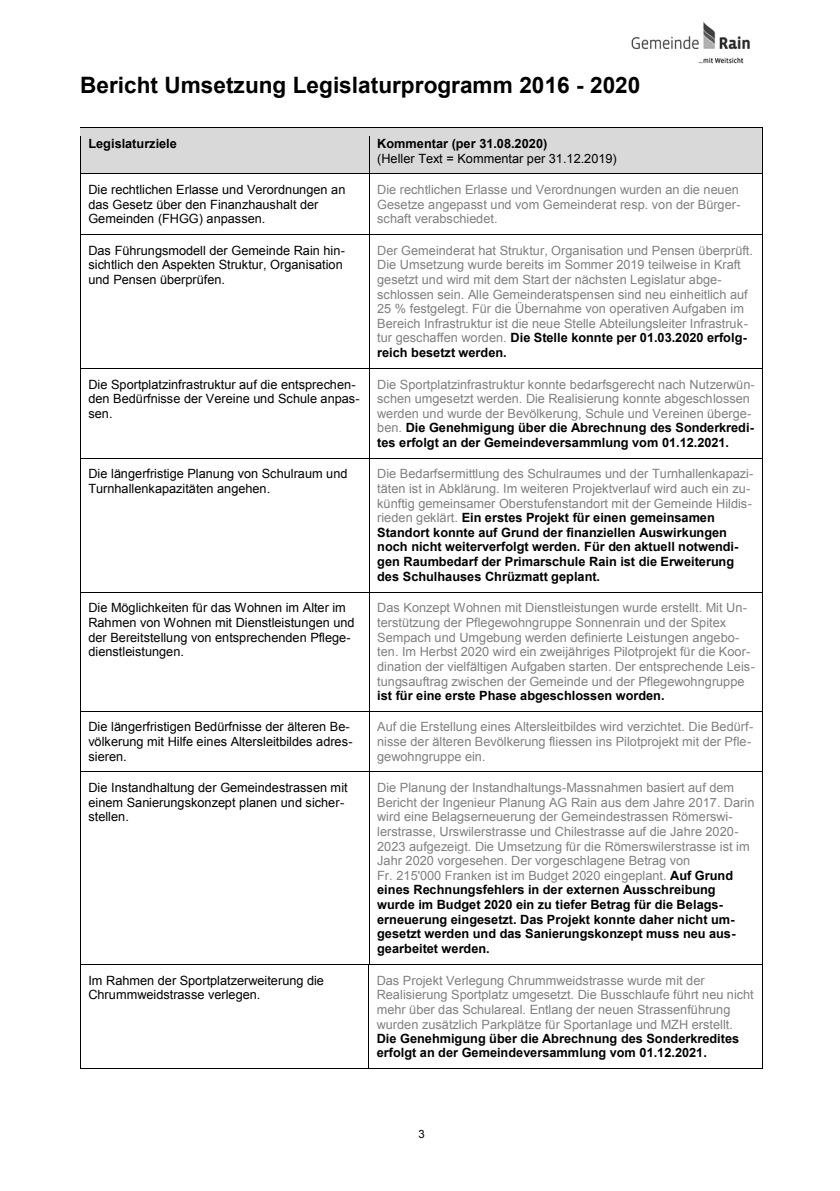
<style>
.page{position:relative;width:840px;height:1191px;background:#fff}
.page>*{position:absolute;margin:0;border:0;box-sizing:border-box;transform-origin:0 0}
.t1{font:700 22.6px "Arial";color:#000}
.t2{font:12.8px/14.6px "Arial";letter-spacing:.005em;color:#808080}
.t3{font:12.8px/14.6px "Arial";letter-spacing:.005em;color:#000}
.t4{font:700 12.8px/14.6px "Arial";color:#000}
.t5{font:11.4px "Arial";color:#000}
.s1{font-weight:700;color:#000}
.s2{font-weight:400;color:#808080}
</style>
<div class="page">
<img style="left:631px;top:22px;width:119px;height:42px">
<div style="left:81px;top:128px;width:288px;height:45px;background:#d9d9d9"></div>
<div style="left:369px;top:128px;width:393px;height:45px;background:#d9d9d9"></div>
<hr style="left:81px;top:127px;width:288px;height:1px;background:#000">
<hr style="left:369px;top:127px;width:392px;height:1px;background:#000">
<hr style="left:80px;top:136px;width:1px;height:37px;background:#000">
<hr style="left:369px;top:136px;width:1px;height:37px;background:#000">
<hr style="left:761px;top:136px;width:1px;height:37px;background:#000">
<hr style="left:81px;top:173px;width:288px;height:1px;background:#000">
<hr style="left:369px;top:173px;width:392px;height:1px;background:#000">
<hr style="left:80px;top:182px;width:1px;height:52px;background:#000">
<hr style="left:369px;top:182px;width:1px;height:52px;background:#000">
<hr style="left:761px;top:182px;width:1px;height:52px;background:#000">
<hr style="left:81px;top:234px;width:288px;height:1px;background:#000">
<hr style="left:369px;top:234px;width:392px;height:1px;background:#000">
<hr style="left:80px;top:243px;width:1px;height:125px;background:#000">
<hr style="left:369px;top:243px;width:1px;height:125px;background:#000">
<hr style="left:761px;top:243px;width:1px;height:125px;background:#000">
<hr style="left:81px;top:368px;width:288px;height:1px;background:#000">
<hr style="left:369px;top:368px;width:392px;height:1px;background:#000">
<hr style="left:80px;top:376px;width:1px;height:82px;background:#000">
<hr style="left:369px;top:376px;width:1px;height:82px;background:#000">
<hr style="left:761px;top:376px;width:1px;height:82px;background:#000">
<hr style="left:81px;top:458px;width:288px;height:1px;background:#000">
<hr style="left:369px;top:458px;width:392px;height:1px;background:#000">
<hr style="left:80px;top:466px;width:1px;height:125px;background:#000">
<hr style="left:369px;top:466px;width:1px;height:125px;background:#000">
<hr style="left:761px;top:466px;width:1px;height:125px;background:#000">
<hr style="left:81px;top:591px;width:288px;height:1px;background:#000">
<hr style="left:369px;top:591px;width:392px;height:1px;background:#000">
<hr style="left:80px;top:600px;width:1px;height:111px;background:#000">
<hr style="left:369px;top:600px;width:1px;height:111px;background:#000">
<hr style="left:761px;top:600px;width:1px;height:111px;background:#000">
<hr style="left:81px;top:711px;width:288px;height:1px;background:#000">
<hr style="left:369px;top:711px;width:392px;height:1px;background:#000">
<hr style="left:80px;top:719px;width:1px;height:52px;background:#000">
<hr style="left:369px;top:719px;width:1px;height:52px;background:#000">
<hr style="left:761px;top:719px;width:1px;height:52px;background:#000">
<hr style="left:81px;top:771px;width:288px;height:1px;background:#000">
<hr style="left:369px;top:771px;width:392px;height:1px;background:#000">
<hr style="left:80px;top:780px;width:1px;height:184px;background:#000">
<hr style="left:369px;top:780px;width:1px;height:184px;background:#000">
<hr style="left:761px;top:780px;width:1px;height:184px;background:#000">
<hr style="left:81px;top:964px;width:287px;height:1px;background:#000">
<hr style="left:369px;top:964px;width:392px;height:1px;background:#000">
<hr style="left:80px;top:972px;width:1px;height:96px;background:#000">
<hr style="left:81px;top:1068px;width:287px;height:1px;background:#000">
<hr style="left:368px;top:972px;width:1px;height:96px;background:#000">
<hr style="left:369px;top:1068px;width:392px;height:1px;background:#000">
<hr style="left:761px;top:972px;width:1px;height:96px;background:#000">
<h1 class="t1" style="left:80px;top:70px;width:561px">Bericht Umsetzung Legislaturprogramm 2016 - 2020</h1>
<p class="t4" style="left:88px;top:136px;width:90px">Legislaturziele</p>
<p class="t4" style="left:377px;top:136px;width:172px">Kommentar (per 31.08.2020)</p>
<p class="t3" style="left:377px;top:151px;width:241px">(Heller Text = Kommentar per 31.12.2019)</p>
<p class="t3" style="left:88px;top:182px;width:258px">Die rechtlichen Erlasse und Verordnungen an das Gesetz über den Finanzhaushalt der<br>Gemeinden (FHGG) anpassen.</p>
<p class="t2" style="left:377px;top:182px;width:365px">Die rechtlichen Erlasse und Verordnungen wurden an die neuen<br>Gesetze angepasst und vom Gemeinderat resp. von der Bürger&shy;schaft verabschiedet.</p>
<p class="t3" style="left:88px;top:243px;width:258px">Das Führungsmodell der Gemeinde Rain hin&shy;sichtlich den Aspekten Struktur, Organisation und Pensen überprüfen.</p>
<p class="t2" style="left:377px;top:243px;width:377px">Der Gemeinderat hat Struktur, Organisation und Pensen überprüft.<br>Die Umsetzung wurde bereits im Sommer 2019 teilweise in Kraft gesetzt und wird mit dem Start der nächsten Legislatur abge&shy;schlossen sein. Alle Gemeinderatspensen sind neu einheitlich auf 25 % festgelegt. Für die Übernahme von operativen Aufgaben im Bereich Infrastruktur ist die neue Stelle Abteilungsleiter Infrastruk&shy;tur geschaffen worden. <span class="s1">Die Stelle konnte per 01.03.2020 erfolg&shy;reich besetzt werden.</span></p>
<p class="t3" style="left:88px;top:377px;width:273px">Die Sportplatzinfrastruktur auf die entsprechen&shy;den Bedürfnisse der Vereine und Schule anpas&shy;sen.</p>
<p class="t2" style="left:377px;top:377px;width:379px">Die Sportplatzinfrastruktur konnte bedarfsgerecht nach Nutzerwün&shy;schen umgesetzt werden. Die Realisierung konnte abgeschlossen werden und wurde der Bevölkerung, Schule und Vereinen überge&shy;ben. <span class="s1">Die Genehmigung über die Abrechnung des Sonderkredi&shy;tes erfolgt an der Gemeindeversammlung vom 01.12.2021.</span></p>
<p class="t3" style="left:88px;top:467px;width:260px">Die längerfristige Planung von Schulraum und<br>Turnhallenkapazitäten angehen.</p>
<p class="t4" style="left:377px;top:467px;width:377px"><span class="s2">Die Bedarfsermittlung des Schulraumes und der Turnhallenkapazi&shy;täten ist in Abklärung. Im weiteren Projektverlauf wird auch ein zu&shy;künftig gemeinsamer Oberstufenstandort mit der Gemeinde Hildis&shy;rieden geklärt.</span> Ein erstes Projekt für einen gemeinsamen Standort konnte auf Grund der finanziellen Auswirkungen noch nicht weiterverfolgt werden. Für den aktuell notwendi&shy;gen Raumbedarf der Primarschule Rain ist die Erweiterung des Schulhauses Chrüzmatt geplant.</p>
<p class="t3" style="left:88px;top:600px;width:268px">Die Möglichkeiten für das Wohnen im Alter im Rahmen von Wohnen mit Dienstleistungen und der Bereitstellung von entsprechenden Pflege&shy;dienstleistungen.</p>
<p class="t2" style="left:377px;top:600px;width:379px">Das Konzept Wohnen mit Dienstleistungen wurde erstellt. Mit Un&shy;terstützung der Pflegewohngruppe Sonnenrain und der Spitex Sempach und Umgebung werden definierte Leistungen angebo&shy;ten. Im Herbst 2020 wird ein zweijähriges Pilotprojekt für die Koor&shy;dination der vielfältigen Aufgaben starten. Der entsprechende Leis&shy;tungsauftrag zwischen der Gemeinde und der Pflegewohngruppe</p>
<p class="t4" style="left:377px;top:688px;width:289px">ist für eine erste Phase abgeschlossen worden.</p>
<p class="t3" style="left:88px;top:719px;width:266px">Die längerfristigen Bedürfnisse der älteren Be&shy;völkerung mit Hilfe eines Altersleitbildes adres&shy;sieren.</p>
<p class="t2" style="left:377px;top:719px;width:377px">Auf die Erstellung eines Altersleitbildes wird verzichtet. Die Bedürf&shy;nisse der älteren Bevölkerung fliessen ins Pilotprojekt mit der Pfle&shy;gewohngruppe ein.</p>
<p class="t3" style="left:88px;top:780px;width:260px">Die Instandhaltung der Gemeindestrassen mit einem Sanierungskonzept planen und sicher&shy;stellen.</p>
<p class="t2" style="left:377px;top:780px;width:378px">Die Planung der Instandhaltungs-Massnahmen basiert auf dem Bericht der Ingenieur Planung AG Rain aus dem Jahre 2017. Darin wird eine Belagserneuerung der Gemeindestrassen Römerswi&shy;lerstrasse, Urswilerstrasse und Chilestrasse auf die Jahre 2020- 2023 aufgezeigt. Die Umsetzung für die Römerswilerstrasse ist im Jahr 2020 vorgesehen. Der vorgeschlagene Betrag von<br>Fr. 215'000 Franken ist im Budget 2020 eingeplant. <span class="s1">Auf Grund eines Rechnungsfehlers in der externen Ausschreibung wurde im Budget 2020 ein zu tiefer Betrag für die Belags&shy;erneuerung eingesetzt. Das Projekt konnte daher nicht um&shy;gesetzt werden und das Sanierungskonzept muss neu aus&shy;gearbeitet werden.</span></p>
<p class="t3" style="left:88px;top:973px;width:237px">Im Rahmen der Sportplatzerweiterung die<br>Chrummweidstrasse verlegen.</p>
<p class="t2" style="left:376px;top:973px;width:378px">Das Projekt Verlegung Chrummweidstrasse wurde mit der Realisierung Sportplatz umgesetzt. Die Busschlaufe führt neu nicht mehr über das Schulareal. Entlang der neuen Strassenführung wurden zusätzlich Parkplätze für Sportanlage und MZH erstellt.</p>
<p class="t4" style="left:376px;top:1031px;width:364px">Die Genehmigung über die Abrechnung des Sonderkredites erfolgt an der Gemeindeversammlung vom 01.12.2021.</p>
<p class="t5" style="left:418px;top:1126px;width:8px">3</p>
</div>
